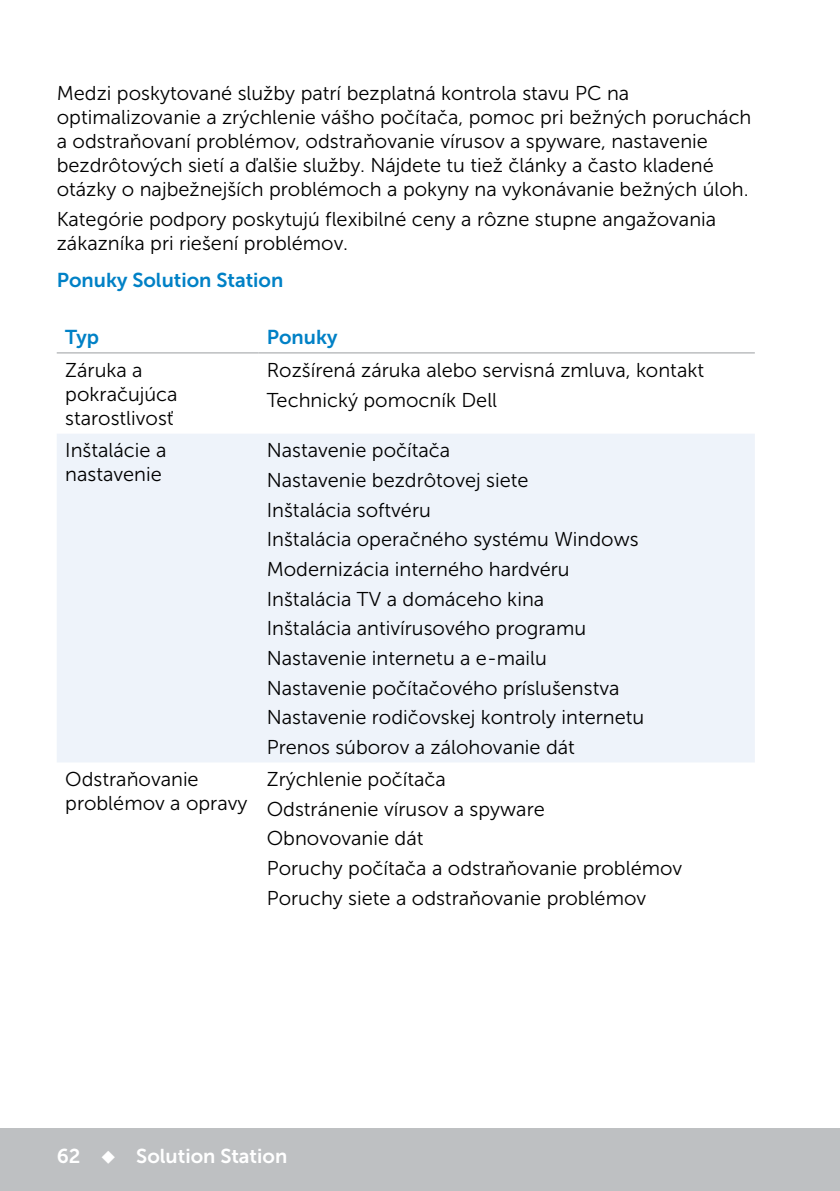
<style>
.page{position:relative;width:840px;height:1191px;background:#fff}
.page>*{position:absolute;margin:0;border:0;box-sizing:border-box;transform-origin:0 0}
.Table_Paragraph{font:20px/24px "Museo Sans For Dell 300";color:#000}
.Paragraph{font:20px/24px "Museo Sans For Dell 300";color:#000}
.Head3{font:20px "Museo Sans For Dell 700";color:#0081c6}
.t1{font:20px "Museo Sans For Dell 700";color:#fff}
.Table_Head{font:20px "Museo Sans For Dell 700";color:#0081c6}
</style>
<div class="page">
<div style="left:0;top:1128px;width:839px;height:63px;background:#bec0c2"></div>
<div style="left:57px;top:434px;width:697px;height:328px;background:#eef3fa"></div>
<hr style="left:57px;top:352px;width:201px;height:1px;background:#bcbec0">
<hr style="left:258px;top:352px;width:496px;height:1px;background:#bcbec0">
<p class="Paragraph" style="left:57px;top:81px;width:695px">Medzi poskytované služby patrí bezplatná kontrola stavu PC na optimalizovanie a zrýchlenie vášho počítača, pomoc pri bežných poruchách a odstraňovaní problémov, odstraňovanie vírusov a spyware, nastavenie bezdrôtových sietí a ďalšie služby. Nájdete tu tiež články a často kladené otázky o najbežnejších problémoch a pokyny na vykonávanie bežných úloh.</p>
<p class="Paragraph" style="left:57px;top:207px;width:660px">Kategórie podpory poskytujú flexibilné ceny a rôzne stupne angažovania zákazníka pri riešení problémov.</p>
<p class="Head3" style="left:57px;top:269px;width:228px">Ponuky Solution Station</p>
<p class="Table_Head" style="left:65px;top:326px;width:35px">Typ</p>
<p class="Table_Head" style="left:266px;top:326px;width:72px">Ponuky</p>
<p class="Table_Paragraph" style="left:65px;top:358px;width:114px">Záruka a pokračujúca starostlivosť</p>
<p class="Table_Paragraph" style="left:266px;top:358px;width:438px">Rozšírená záruka alebo servisná zmluva, kontakt</p>
<p class="Table_Paragraph" style="left:266px;top:388px;width:232px">Technický pomocník Dell</p>
<p class="Table_Paragraph" style="left:65px;top:438px;width:103px">Inštalácie a nastavenie</p>
<p class="Table_Paragraph" style="left:266px;top:438px;width:185px">Nastavenie počítača</p>
<p class="Table_Paragraph" style="left:266px;top:468px;width:263px">Nastavenie bezdrôtovej siete</p>
<p class="Table_Paragraph" style="left:266px;top:498px;width:165px">Inštalácia softvéru</p>
<p class="Table_Paragraph" style="left:266px;top:527px;width:373px">Inštalácia operačného systému Windows</p>
<p class="Table_Paragraph" style="left:266px;top:557px;width:304px">Modernizácia interného hardvéru</p>
<p class="Table_Paragraph" style="left:266px;top:587px;width:279px">Inštalácia TV a domáceho kina</p>
<p class="Table_Paragraph" style="left:266px;top:616px;width:321px">Inštalácia antivírusového programu</p>
<p class="Table_Paragraph" style="left:266px;top:646px;width:281px">Nastavenie internetu a e-mailu</p>
<p class="Table_Paragraph" style="left:266px;top:676px;width:354px">Nastavenie počítačového príslušenstva</p>
<p class="Table_Paragraph" style="left:266px;top:705px;width:379px">Nastavenie rodičovskej kontroly internetu</p>
<p class="Table_Paragraph" style="left:266px;top:735px;width:309px">Prenos súborov a zálohovanie dát</p>
<p class="Table_Paragraph" style="left:65px;top:767px;width:183px">Odstraňovanie problémov a opravy</p>
<p class="Table_Paragraph" style="left:266px;top:767px;width:181px">Zrýchlenie počítača</p>
<p class="Table_Paragraph" style="left:266px;top:797px;width:279px">Odstránenie vírusov a spyware</p>
<p class="Table_Paragraph" style="left:266px;top:826px;width:158px">Obnovovanie dát</p>
<p class="Table_Paragraph" style="left:266px;top:856px;width:417px">Poruchy počítača a odstraňovanie problémov</p>
<p class="Table_Paragraph" style="left:266px;top:886px;width:381px">Poruchy siete a odstraňovanie problémov</p>
<p class="t1" style="left:57px;top:1144px;width:232px">62 ◆ Solution Station</p>
</div>
